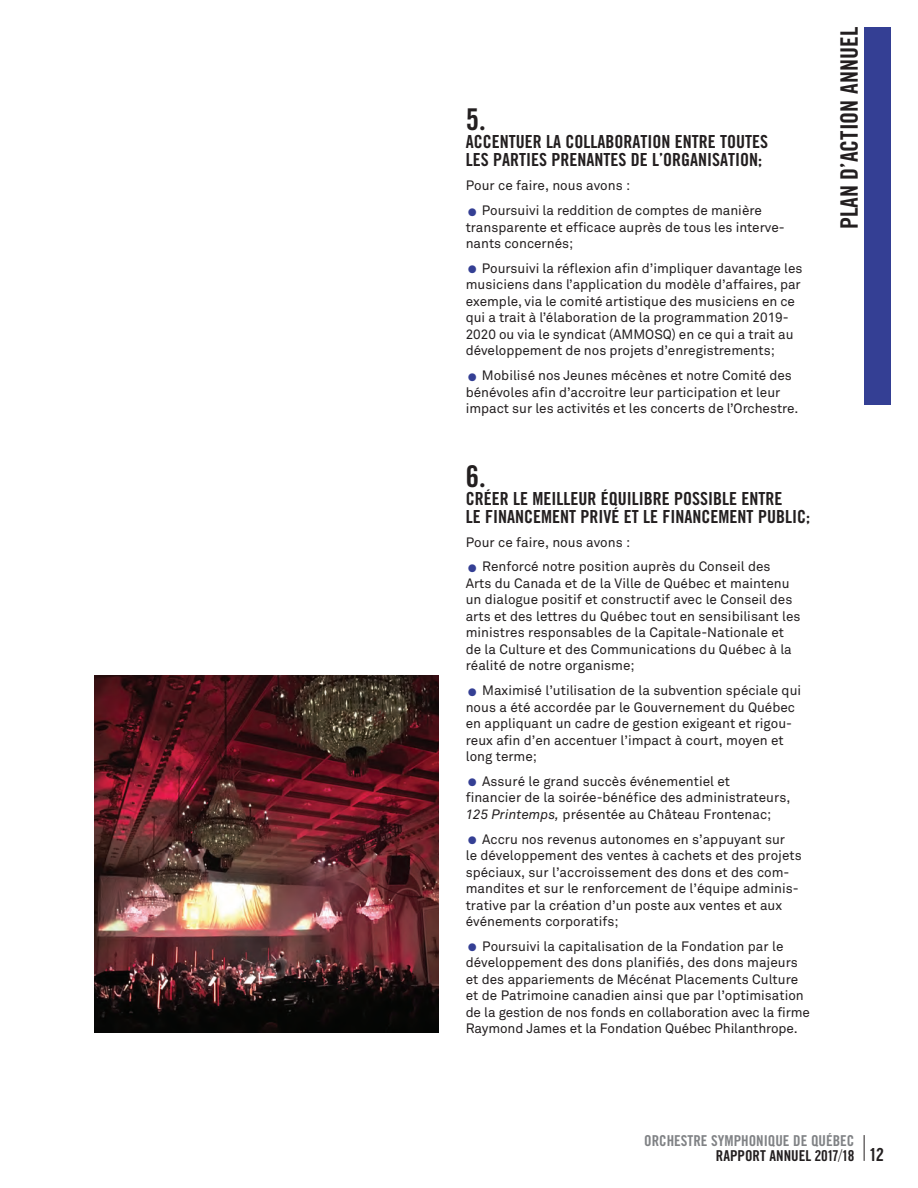
<style>
.page{position:relative;width:918px;height:1188px;background:#fff}
.page>*{position:absolute;margin:0;border:0;box-sizing:border-box;transform-origin:0 0}
.t1{font:30px "Trade Gothic OSQ Bold Cond Twenty";color:#231f20}
.t2{font:24px "Trade Gothic OSQ Bold Cond Twenty";color:#231f20}
.t3{font:18px/18px "Trade Gothic OSQ Bold Cond Twenty";color:#231f20}
.t4{font:15px "Trade Gothic OSQ Bold Cond Twenty";color:#808285}
.t5{font:15px "Trade Gothic OSQ Bold Cond Twenty";color:#231f20}
.t6{font:13.5px/16.5px "Akkurat Pro";color:#231f20}
.s1{font-size:30px;color:#343f94}
.s2{font-style:italic}
</style>
<div class="page">
<svg style="left:864px;top:1135px;width:1px;height:26px"></svg>
<div style="left:864px;top:27px;width:27px;height:378px;background:#343f94"></div>
<img style="left:95px;top:675px;width:344px;height:358px">
<h1 class="t1" style="left:466px;top:101px;width:21px">5.</h1>
<h3 class="t3" style="left:466px;top:132px;width:304px">ACCENTUER LA COLLABORATION ENTRE TOUTES<br>LES PARTIES PRENANTES DE L’ORGANISATION;</h3>
<p class="t6" style="left:466px;top:178px;width:166px">Pour ce faire, nous avons :</p>
<p class="t6" style="left:466px;top:203px;width:321px"><span class="s1">•</span> Poursuivi la reddition de comptes de manière transparente et efficace auprès de tous les interve&shy;nants concernés;</p>
<p class="t6" style="left:466px;top:260px;width:338px"><span class="s1">•</span> Poursuivi la réflexion afin d’impliquer davantage les musiciens dans l’application du modèle d’affaires, par exemple, via le comité artistique des musiciens en ce qui a trait à l’élaboration de la programmation 2019- 2020 ou via le syndicat (AMMOSQ) en ce qui a trait au développement de nos projets d’enregistrements;</p>
<p class="t6" style="left:466px;top:368px;width:334px"><span class="s1">•</span> Mobilisé nos Jeunes mécènes et notre Comité des bénévoles afin d’accroitre leur participation et leur impact sur les activités et les concerts de l’Orchestre.</p>
<h1 class="t1" style="left:466px;top:458px;width:21px">6.</h1>
<h3 class="t3" style="left:466px;top:490px;width:346px">CRÉER LE MEILLEUR ÉQUILIBRE POSSIBLE ENTRE<br>LE FINANCEMENT PRIVÉ ET LE FINANCEMENT PUBLIC;</h3>
<p class="t6" style="left:466px;top:534px;width:166px">Pour ce faire, nous avons :</p>
<p class="t6" style="left:466px;top:559px;width:336px"><span class="s1">•</span> Renforcé notre position auprès du Conseil des<br>Arts du Canada et de la Ville de Québec et maintenu un dialogue positif et constructif avec le Conseil des arts et des lettres du Québec tout en sensibilisant les ministres responsables de la Capitale-Nationale et de la Culture et des Communications du Québec à la réalité de notre organisme;</p>
<p class="t6" style="left:466px;top:683px;width:337px"><span class="s1">•</span> Maximisé l’utilisation de la subvention spéciale qui nous a été accordée par le Gouvernement du Québec en appliquant un cadre de gestion exigeant et rigou&shy;reux afin d’en accentuer l’impact à court, moyen et long terme;</p>
<p class="t6" style="left:466px;top:773px;width:326px"><span class="s1">•</span> Assuré le grand succès événementiel et<br>financier de la soirée-bénéfice des administrateurs,<br><span class="s2">125 Printemps,</span> présentée au Château Frontenac;</p>
<p class="t6" style="left:466px;top:831px;width:338px"><span class="s1">•</span> Accru nos revenus autonomes en s’appuyant sur<br>le développement des ventes à cachets et des projets spéciaux, sur l’accroissement des dons et des com&shy;mandites et sur le renforcement de l’équipe adminis&shy;trative par la création d’un poste aux ventes et aux événements corporatifs;</p>
<p class="t6" style="left:466px;top:938px;width:346px"><span class="s1">•</span> Poursuivi la capitalisation de la Fondation par le développement des dons planifiés, des dons majeurs et des appariements de Mécénat Placements Culture et de Patrimoine canadien ainsi que par l’optimisation de la gestion de nos fonds en collaboration avec la firme Raymond James et la Fondation Québec Philanthrope.</p>
<h2 class="t2" style="left:835px;top:229px;width:204px;rotate:-90deg">PLAN D’ACTION ANNUEL</h2>
<p class="t4" style="left:644px;top:1131px;width:212px">ORCHESTRE SYMPHONIQUE DE QUÉBEC</p>
<p class="t5" style="left:716px;top:1146px;width:140px">RAPPORT ANNUEL 2017/18</p>
<h3 class="t3" style="left:869px;top:1145px;width:16px">12</h3>
</div>
